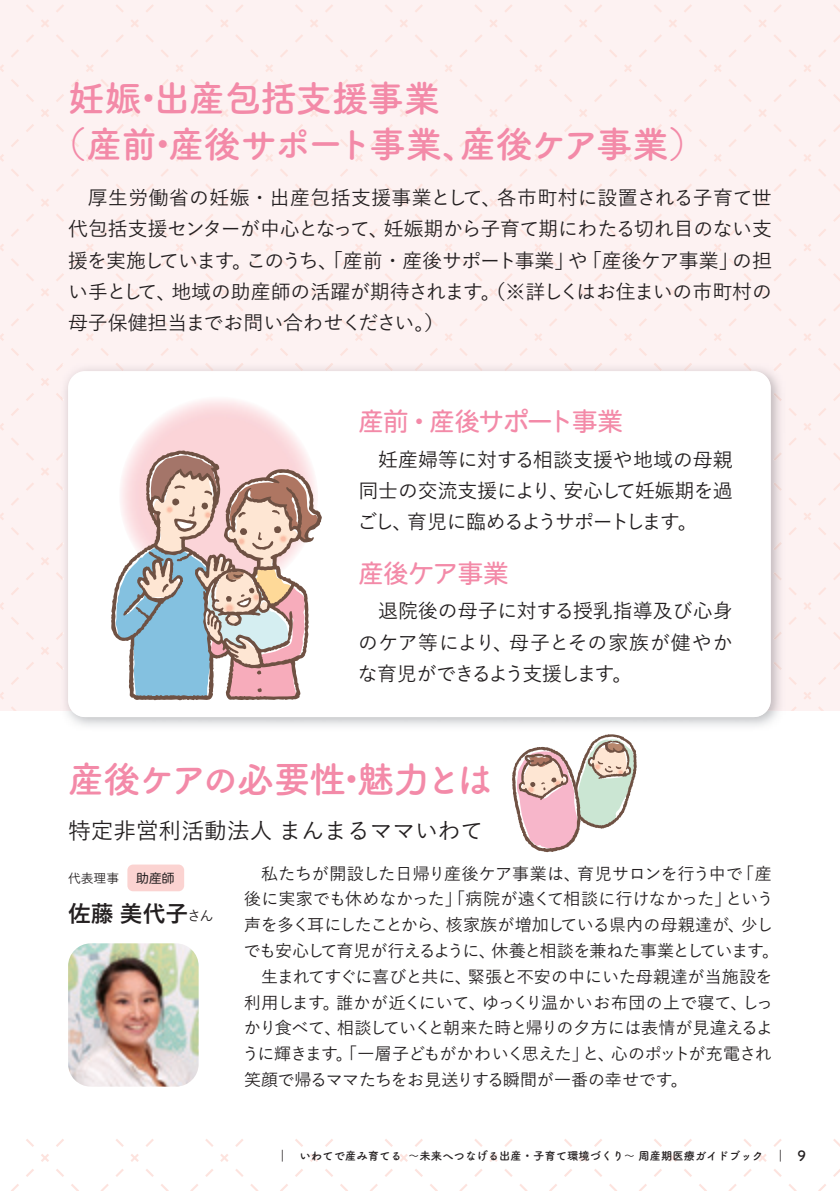
<style>
.page{position:relative;width:840px;height:1191px;background:#fff}
.page>*{position:absolute;margin:0;border:0;box-sizing:border-box;transform-origin:0 0}
.t1{font:700 36.8px/46px "Tsuku A Rd Gothic";letter-spacing:-.04em;color:#f38aa8}
.t2{font:25.6px "Heisei Maru Go Std W4";letter-spacing:-.03em;color:#f38aa8}
.t3{font:500 22.6px "Yu Go";color:#231f20}
.t4{font:700 22.6px "Yu Go";color:#231f20}
.t5{font:500 19.8px/31.2px "Yu Go";letter-spacing:-.005em;color:#231f20;text-align:justify}
.t6{font:500 17px "Yu Go";letter-spacing:-.025em;color:#231f20}
.t7{font:500 17px "Yu Go";letter-spacing:-.005em;color:#231f20}
.t8{font:500 17px "Yu Go";letter-spacing:-.06em;color:#231f20}
.t9{font:500 12.8px "Yu Go";color:#231f20}
.t10{font:12.8px "Hira Maru Pro W4";color:#231f20}
.t11{font:700 11.4px "Tsuku A Rd Gothic";color:#231f20}
.s1{font-weight:500;font-size:14.2px}
.s2{font-size:14.2px}
</style>
<div class="page">
<div style="left:0;top:0;width:839px;height:711px;background:#fdf2f2"></div>
<svg style="left:11px;top:5px;width:68px;height:52px"></svg>
<svg style="left:0;top:65px;width:4px;height:7px"></svg>
<svg style="left:11px;top:79px;width:68px;height:68px"></svg>
<svg style="left:0;top:154px;width:4px;height:8px"></svg>
<svg style="left:11px;top:169px;width:68px;height:68px"></svg>
<svg style="left:0;top:244px;width:4px;height:7px"></svg>
<svg style="left:11px;top:258px;width:68px;height:68px"></svg>
<svg style="left:0;top:333px;width:4px;height:8px"></svg>
<svg style="left:0;top:423px;width:4px;height:7px"></svg>
<svg style="left:0;top:513px;width:4px;height:7px"></svg>
<svg style="left:0;top:602px;width:4px;height:8px"></svg>
<svg style="left:0;top:692px;width:4px;height:7px"></svg>
<svg style="left:101px;top:5px;width:68px;height:52px"></svg>
<svg style="left:86px;top:65px;width:7px;height:7px"></svg>
<svg style="left:101px;top:79px;width:68px;height:68px"></svg>
<svg style="left:86px;top:154px;width:8px;height:8px"></svg>
<svg style="left:101px;top:169px;width:68px;height:68px"></svg>
<svg style="left:86px;top:244px;width:7px;height:7px"></svg>
<svg style="left:101px;top:258px;width:68px;height:68px"></svg>
<svg style="left:86px;top:333px;width:8px;height:8px"></svg>
<svg style="left:191px;top:5px;width:67px;height:52px"></svg>
<svg style="left:176px;top:65px;width:7px;height:7px"></svg>
<svg style="left:190px;top:79px;width:68px;height:68px"></svg>
<svg style="left:176px;top:154px;width:7px;height:7px"></svg>
<svg style="left:190px;top:169px;width:68px;height:68px"></svg>
<svg style="left:176px;top:244px;width:7px;height:7px"></svg>
<svg style="left:190px;top:258px;width:68px;height:68px"></svg>
<svg style="left:176px;top:334px;width:7px;height:7px"></svg>
<svg style="left:280px;top:5px;width:68px;height:52px"></svg>
<svg style="left:266px;top:65px;width:7px;height:7px"></svg>
<svg style="left:280px;top:79px;width:68px;height:68px"></svg>
<svg style="left:266px;top:154px;width:7px;height:8px"></svg>
<svg style="left:280px;top:169px;width:68px;height:68px"></svg>
<svg style="left:266px;top:244px;width:7px;height:7px"></svg>
<svg style="left:280px;top:258px;width:68px;height:68px"></svg>
<svg style="left:266px;top:333px;width:7px;height:8px"></svg>
<svg style="left:370px;top:5px;width:67px;height:52px"></svg>
<svg style="left:355px;top:65px;width:7px;height:7px"></svg>
<svg style="left:370px;top:79px;width:67px;height:68px"></svg>
<svg style="left:355px;top:154px;width:7px;height:8px"></svg>
<svg style="left:370px;top:169px;width:67px;height:68px"></svg>
<svg style="left:355px;top:244px;width:7px;height:7px"></svg>
<svg style="left:370px;top:258px;width:67px;height:68px"></svg>
<svg style="left:355px;top:333px;width:7px;height:8px"></svg>
<svg style="left:460px;top:5px;width:67px;height:52px"></svg>
<svg style="left:445px;top:65px;width:7px;height:7px"></svg>
<svg style="left:460px;top:79px;width:67px;height:68px"></svg>
<svg style="left:445px;top:154px;width:7px;height:7px"></svg>
<svg style="left:460px;top:169px;width:67px;height:68px"></svg>
<svg style="left:445px;top:244px;width:7px;height:7px"></svg>
<svg style="left:460px;top:258px;width:67px;height:68px"></svg>
<svg style="left:445px;top:334px;width:7px;height:7px"></svg>
<svg style="left:549px;top:5px;width:68px;height:52px"></svg>
<svg style="left:535px;top:65px;width:7px;height:7px"></svg>
<svg style="left:549px;top:79px;width:68px;height:68px"></svg>
<svg style="left:535px;top:154px;width:7px;height:7px"></svg>
<svg style="left:549px;top:169px;width:68px;height:68px"></svg>
<svg style="left:535px;top:244px;width:7px;height:7px"></svg>
<svg style="left:549px;top:258px;width:68px;height:68px"></svg>
<svg style="left:535px;top:334px;width:7px;height:7px"></svg>
<svg style="left:639px;top:5px;width:67px;height:52px"></svg>
<svg style="left:624px;top:65px;width:7px;height:7px"></svg>
<svg style="left:639px;top:79px;width:67px;height:68px"></svg>
<svg style="left:624px;top:154px;width:7px;height:8px"></svg>
<svg style="left:639px;top:169px;width:67px;height:68px"></svg>
<svg style="left:625px;top:244px;width:6px;height:7px"></svg>
<svg style="left:639px;top:258px;width:67px;height:68px"></svg>
<svg style="left:624px;top:333px;width:7px;height:8px"></svg>
<svg style="left:729px;top:5px;width:67px;height:52px"></svg>
<svg style="left:714px;top:65px;width:7px;height:7px"></svg>
<svg style="left:729px;top:79px;width:67px;height:68px"></svg>
<svg style="left:714px;top:154px;width:7px;height:8px"></svg>
<svg style="left:729px;top:169px;width:67px;height:68px"></svg>
<svg style="left:714px;top:244px;width:7px;height:7px"></svg>
<svg style="left:729px;top:258px;width:67px;height:68px"></svg>
<svg style="left:714px;top:333px;width:7px;height:8px"></svg>
<svg style="left:804px;top:65px;width:6px;height:7px"></svg>
<svg style="left:818px;top:79px;width:21px;height:68px"></svg>
<svg style="left:804px;top:154px;width:6px;height:7px"></svg>
<svg style="left:818px;top:169px;width:21px;height:68px"></svg>
<svg style="left:804px;top:244px;width:6px;height:7px"></svg>
<svg style="left:818px;top:258px;width:21px;height:68px"></svg>
<svg style="left:804px;top:334px;width:6px;height:7px"></svg>
<svg style="left:818px;top:348px;width:21px;height:68px"></svg>
<svg style="left:804px;top:423px;width:6px;height:7px"></svg>
<svg style="left:818px;top:438px;width:21px;height:68px"></svg>
<svg style="left:804px;top:513px;width:6px;height:7px"></svg>
<svg style="left:818px;top:527px;width:21px;height:68px"></svg>
<svg style="left:804px;top:603px;width:6px;height:7px"></svg>
<svg style="left:818px;top:617px;width:21px;height:68px"></svg>
<svg style="left:804px;top:692px;width:6px;height:7px"></svg>
<svg style="left:818px;top:707px;width:6px;height:4px"></svg>
<svg style="left:11px;top:1139px;width:68px;height:52px"></svg>
<svg style="left:101px;top:1139px;width:68px;height:52px"></svg>
<svg style="left:190px;top:1139px;width:68px;height:52px"></svg>
<svg style="left:280px;top:1139px;width:68px;height:52px"></svg>
<svg style="left:370px;top:1139px;width:67px;height:52px"></svg>
<svg style="left:459px;top:1139px;width:68px;height:52px"></svg>
<svg style="left:549px;top:1139px;width:68px;height:52px"></svg>
<svg style="left:639px;top:1139px;width:67px;height:52px"></svg>
<svg style="left:728px;top:1139px;width:68px;height:52px"></svg>
<img style="left:68px;top:943px;width:130px;height:143px">
<img style="left:766px;top:432px;width:17px;height:279px">
<svg style="left:11px;top:348px;width:68px;height:68px"></svg>
<svg style="left:11px;top:437px;width:57px;height:69px"></svg>
<svg style="left:11px;top:527px;width:57px;height:68px"></svg>
<svg style="left:11px;top:616px;width:57px;height:69px"></svg>
<svg style="left:100px;top:348px;width:69px;height:23px"></svg>
<svg style="left:190px;top:348px;width:68px;height:23px"></svg>
<svg style="left:280px;top:348px;width:68px;height:23px"></svg>
<svg style="left:369px;top:348px;width:68px;height:23px"></svg>
<svg style="left:459px;top:348px;width:68px;height:23px"></svg>
<svg style="left:548px;top:348px;width:69px;height:23px"></svg>
<svg style="left:638px;top:348px;width:68px;height:23px"></svg>
<svg style="left:728px;top:348px;width:68px;height:68px"></svg>
<img style="left:743px;top:363px;width:38px;height:38px">
<svg style="left:770px;top:437px;width:26px;height:69px"></svg>
<svg style="left:770px;top:527px;width:26px;height:68px"></svg>
<svg style="left:770px;top:616px;width:26px;height:69px"></svg>
<div style="left:68px;top:371px;width:702px;height:346px;background:#fff;border-radius:17px"></div>
<svg style="left:111px;top:437px;width:211px;height:262px"></svg>
<svg style="left:512px;top:734px;width:124px;height:118px"></svg>
<div style="left:127px;top:864px;width:57px;height:27px;background:#fbd3d1;border-radius:6px"></div>
<svg style="left:818px;top:0;width:22px;height:58px"></svg>
<svg style="left:818px;top:1139px;width:22px;height:52px"></svg>
<h1 class="t1" style="left:50px;top:73px;width:657px;text-indent:18px">妊娠・出産包括支援事業<br>（産前・産後サポート事業、産後ケア事業）</h1>
<p class="t5" style="left:68px;top:180px;width:705px;text-indent:20px">厚生労働省の妊娠・出産包括支援事業として、各市町村に設置される子育て世代包括支援センターが中心となって、妊娠期から子育て期にわたる切れ目のない支援を実施しています。このうち、「産前・産後サポート事業」や「産後ケア事業」の担い手として、地域の助産師の活躍が期待されます。（※詳しくはお住まいの市町村の母子保健担当までお問い合わせください。）</p>
<p class="t2" style="left:358px;top:404px;width:266px">産前・産後サポート事業</p>
<p class="t5" style="left:357px;top:441px;width:376px;text-indent:21px">妊産婦等に対する相談支援や地域の母親同士の交流支援により、安心して妊娠期を過ごし、育児に臨めるようサポートします。</p>
<p class="t2" style="left:358px;top:556px;width:152px">産後ケア事業</p>
<p class="t5" style="left:357px;top:593px;width:376px;text-indent:20px">退院後の母子に対する授乳指導及び心身のケア等により、母子とその家族が健やかな育児ができるよう支援します。</p>
<h1 class="t1" style="left:68px;top:754px;width:426px">産後ケアの必要性・魅力とは</h1>
<p class="t3" style="left:68px;top:810px;width:416px">特定非営利活動法人 まんまるママいわて</p>
<p class="t9" style="left:68px;top:866px;width:53px">代表理事</p>
<p class="t4" style="left:68px;top:900px;width:147px">佐藤 美代子<span class="s1">さん</span></p>
<p class="t6" style="left:261px;top:857px;width:512px">私たちが開設した日帰り産後ケア事業は、育児サロンを行う中で「産</p>
<p class="t6" style="left:244px;top:883px;width:531px">後に実家でも休めなかった」「病院が遠くて相談に行けなかった」という</p>
<p class="t6" style="left:244px;top:909px;width:530px">声を多く耳にしたことから、核家族が増加している県内の母親達が、少し</p>
<p class="t8" style="left:243px;top:935px;width:536px">でも安心して育児が行えるように、休養と相談を兼ねた事業としています。</p>
<p class="t7" style="left:261px;top:960px;width:513px">生まれてすぐに喜びと共に、緊張と不安の中にいた母親達が当施設を</p>
<p class="t7" style="left:244px;top:986px;width:530px">利用します。誰かが近くにいて、ゆっくり温かいお布団の上で寝て、しっ</p>
<p class="t6" style="left:244px;top:1012px;width:530px">かり食べて、相談していくと朝来た時と帰りの夕方には表情が見違えるよ</p>
<p class="t6" style="left:242px;top:1038px;width:531px">うに輝きます。「一層子どもがかわいく思えた」と、心のポットが充電され</p>
<p class="t6" style="left:244px;top:1064px;width:445px">笑顔で帰るママたちをお見送りする瞬間が一番の幸せです。</p>
<p class="t10" style="left:136px;top:867px;width:40px">助産師</p>
<p class="t11" style="left:277px;top:1146px;width:530px">｜　いわてで産み育てる ～未来へつなげる出産・子育て環境づくり～ 周産期医療ガイドブック　｜　<span class="s2">9</span></p>
</div>
